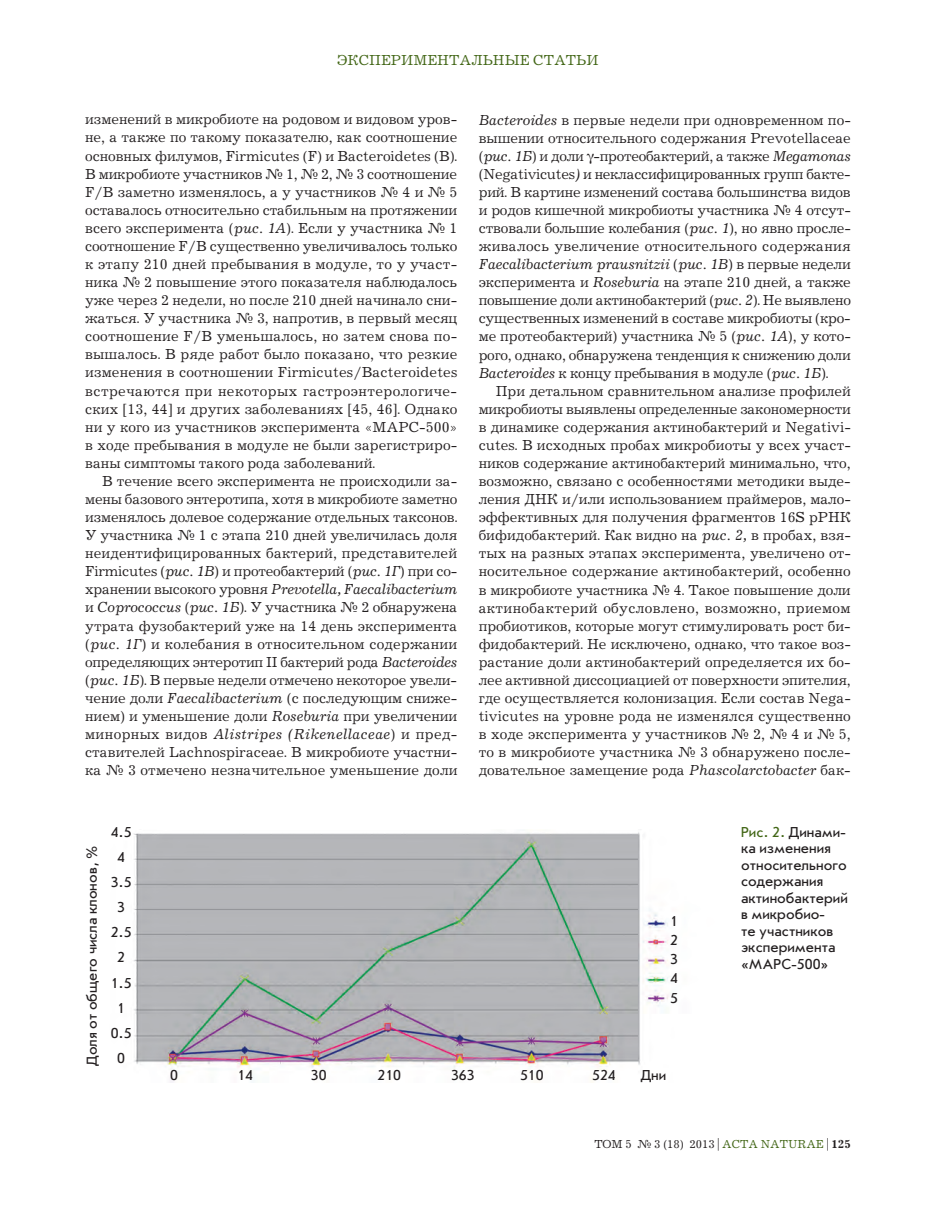
<style>
.page{position:relative;width:936px;height:1212px;background:#fff}
.page>*{position:absolute;margin:0;border:0;box-sizing:border-box;transform-origin:0 0}
.t1{font:15px/18.1px "Journal C";color:#231f20;text-align:justify}
.t2{font:15px/25.2px "Journal Sans C";color:#231f20}
.t3{font:15px "Journal C";color:#426616}
.t4{font:12px "Journal C";color:#231f20}
.s1{font-style:italic}
.s2{font-family:"Newton C Pro"}
.s3{color:#426616}
.s4{font-weight:700}
</style>
<div class="page">
<img style="left:133px;top:832px;width:541px;height:250px">
<p class="t3" style="left:337px;top:52px;width:263px">ЭКСПЕРИМЕНТАЛЬНЫЕ СТАТЬИ</p>
<p class="t1" style="left:85px;top:111px;width:374px">изменений в микробиоте на родовом и видовом уров&shy;не, а также по такому показателю, как соотношение основных филумов, Firmicutes (F) и Bacteroidetes (B).<br>В микробиоте участников № 1, № 2, № 3 соотношение F/B заметно изменялось, а у участников № 4 и № 5 оставалось относительно стабильным на протяжении всего эксперимента (<span class="s1">рис. 1А</span>). Если у участника № 1 соотношение F/B существенно увеличивалось только к этапу 210 дней пребывания в модуле, то у участ&shy;ника № 2 повышение этого показателя наблюдалось уже через 2 недели, но после 210 дней начинало сни&shy;жаться. У участника № 3, напротив, в первый месяц соотношение F/B уменьшалось, но затем снова по&shy;вышалось. В ряде работ было показано, что резкие изменения в соотношении Firmicutes/Bacteroidetes встречаются при некоторых гастроэнтерологиче&shy;ских [13, 44] и других заболеваниях [45, 46]. Однако ни у кого из участников эксперимента «МАРС-500» в ходе пребывания в модуле не были зарегистриро&shy;ваны симптомы такого рода заболеваний.</p>
<p class="t1" style="left:85px;top:472px;width:374px;text-indent:17px">В течение всего эксперимента не происходили за&shy;мены базового энтеротипа, хотя в микробиоте заметно изменялось долевое содержание отдельных таксонов.<br>У участника № 1 с этапа 210 дней увеличилась доля неидентифицированных бактерий, представителей Firmicutes (<span class="s1">рис. 1В</span>) и протеобактерий (<span class="s1">рис. 1Г</span>) при со&shy;хранении высокого уровня <span class="s1">Prevotella, Faecalibacterium </span>и <span class="s1">Coprococcus</span> (<span class="s1">рис. 1Б</span>). У участника № 2 обнаружена утрата фузобактерий уже на 14 день эксперимента (<span class="s1">рис. 1Г</span>) и колебания в относительном содержании определяющих энтеротип II бактерий рода <span class="s1">Bacteroides </span>(<span class="s1">рис. 1Б</span>). В первые недели отмечено некоторое увели&shy;чение доли <span class="s1">Faecalibacterium</span> (с последующим сниже&shy;нием) и уменьшение доли <span class="s1">Roseburia</span> при увеличении минорных видов <span class="s1">Alistripes (Rikenellaceae</span>) и пред&shy;ставителей Lachnospiraceae. В микробиоте участни&shy;ка № 3 отмечено незначительное уменьшение доли</p>
<p class="t2" style="left:80px;top:1066px;width:222px;rotate:-90deg">Доля от общего числа клонов, %</p>
<p class="t2" style="left:111px;top:819px;width:23px;text-align:center">4.5<br>4<br>3.5<br>3<br>2.5<br>2<br>1.5<br>1<br>0.5<br>0</p>
<p class="t1" style="left:478px;top:111px;width:374px"><span class="s1">Bacteroides</span> в первые недели при одновременном по&shy;вышении относительного содержания Prevotellaceae (<span class="s1">рис. 1Б</span>) и доли <span class="s2">γ</span>-протеобактерий, а также <span class="s1">Megamonas </span>(Negativicutes<span class="s1">)</span> и неклассифицированных групп бакте&shy;рий. В картине изменений состава большинства видов и родов кишечной микробиоты участника № 4 отсут&shy;ствовали большие колебания (<span class="s1">рис. 1</span>), но явно просле&shy;живалось увеличение относительного содержания <span class="s1">Faecalibacterium prausnitzii</span> (<span class="s1">рис. 1В</span>) в первые недели эксперимента и <span class="s1">Roseburia</span> на этапе 210 дней, а также повышение доли актинобактерий (<span class="s1">рис. 2</span>). Не выявлено существенных изменений в составе микробиоты (кро&shy;ме протеобактерий) участника № 5 (<span class="s1">рис. 1А</span>), у кото&shy;рого, однако, обнаружена тенденция к снижению доли <span class="s1">Bacteroides</span> к концу пребывания в модуле (<span class="s1">рис. 1Б</span>).</p>
<p class="t1" style="left:478px;top:382px;width:374px;text-indent:17px">При детальном сравнительном анализе профилей микробиоты выявлены определенные закономерности в динамике содержания актинобактерий и Negativi&shy;cutes. В исходных пробах микробиоты у всех участ&shy;ников содержание актинобактерий минимально, что, возможно, связано с особенностями методики выде&shy;ления ДНК и/или использованием праймеров, мало&shy;эффективных для получения фрагментов 16S рРНК бифидобактерий. Как видно на <span class="s1">рис. 2,</span> в пробах, взя&shy;тых на разных этапах эксперимента, увеличено от&shy;носительное содержание актинобактерий, особенно в микробиоте участника № 4. Такое повышение доли актинобактерий обусловлено, возможно, приемом пробиотиков, которые могут стимулировать рост би&shy;фидобактерий. Не исключено, однако, что такое воз&shy;растание доли актинобактерий определяется их бо&shy;лее активной диссоциацией от поверхности эпителия, где осуществляется колонизация. Если состав Nega&shy;tivicutes на уровне рода не изменялся существенно в ходе эксперимента у участников № 2, № 4 и № 5, то в микробиоте участника № 3 обнаружено после&shy;довательное замещение рода <span class="s1">Phascolarctobacter</span> бак-</p>
<p class="t2" style="left:670px;top:912px;width:9px;line-height:19.2px;text-align:justify">1<br>2<br>3<br>4<br>5</p>
<p class="t2" style="left:741px;top:824px;width:108px;line-height:16.5px"><span class="s3">Рис. 2.</span> Динами&shy;ка изменения относительного содержания актинобактерий в микробио-<br>те участников эксперимента «МАРС-500»</p>
<p class="t2" style="left:170px;top:1063px;width:9px">0</p>
<p class="t2" style="left:237px;top:1063px;width:17px">14</p>
<p class="t2" style="left:311px;top:1063px;width:17px">30</p>
<p class="t2" style="left:377px;top:1063px;width:25px">210</p>
<p class="t2" style="left:451px;top:1063px;width:25px">363</p>
<p class="t2" style="left:520px;top:1063px;width:25px">510</p>
<p class="t2" style="left:592px;top:1063px;width:25px">524</p>
<p class="t2" style="left:640px;top:1063px;width:27px">Дни</p>
<p class="t4" style="left:594px;top:1137px;width:258px">ТОМ 5 № 3 (18) 2013 | <span class="s3">Acta naturae</span> | <span class="s4">125</span></p>
</div>
